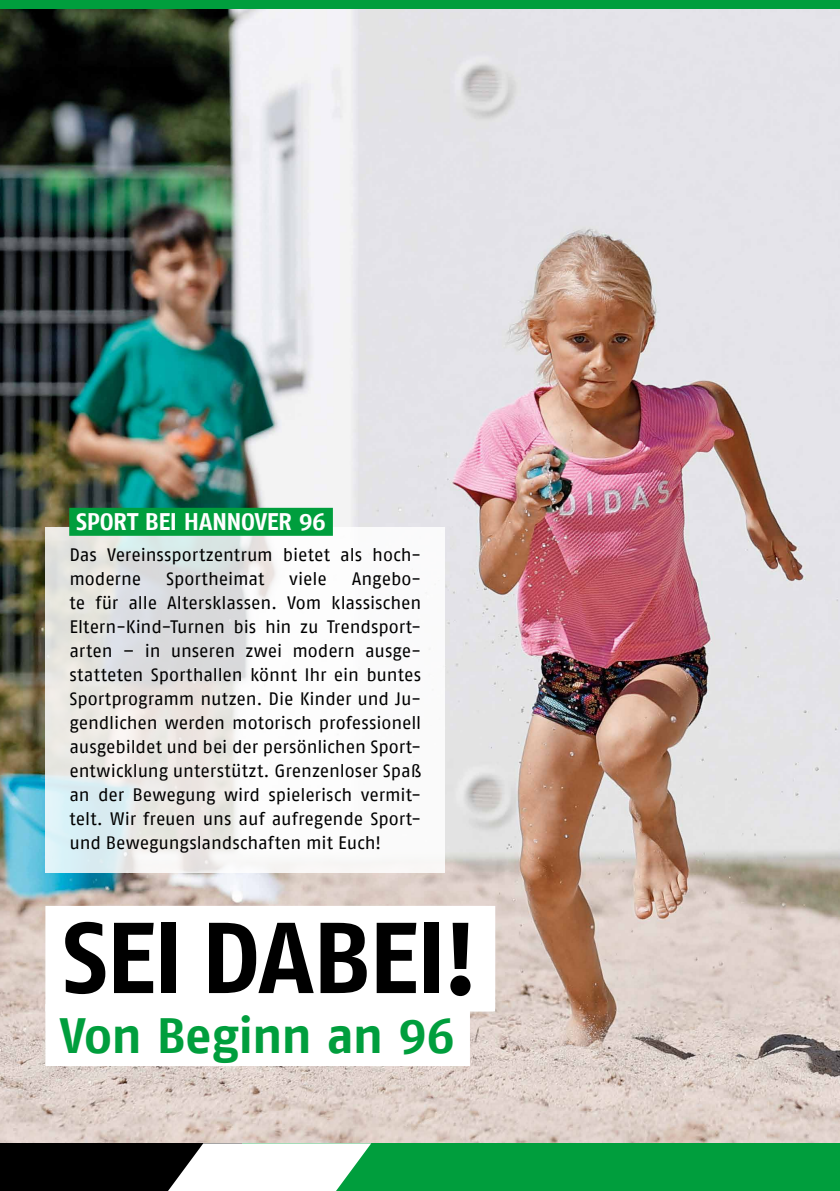
<style>
.page{position:relative;width:840px;height:1191px;background:#fff}
.page>*{position:absolute;margin:0;border:0;box-sizing:border-box;transform-origin:0 0}
.t1{font:100.4px "Fago No Bold Lf";letter-spacing:-.02em;color:#000}
.t2{font:49.4px "Fago No Bold Lf";letter-spacing:-.02em;color:#009e3d}
.t3{font:24px "Fago No Bold Lf";letter-spacing:-.015em;color:#fff}
.t4{font:18px/24px "Fago No Regular LF";letter-spacing:-.005em;color:#000}
</style>
<div class="page">
<img style="left:0;top:9px;width:839px;height:1134px">
<div style="left:45px;top:906px;width:450px;height:105px;background:#fff"></div>
<div style="left:45px;top:1004px;width:424px;height:62px;background:#fff"></div>
<svg style="left:45px;top:527px;width:400px;height:346px;fill:#f8f6f7"></svg>
<div style="left:69px;top:508px;width:264px;height:28px;background:#009e3d"></div>
<div style="left:0;top:0;width:839px;height:9px;background:#009e3d"></div>
<div style="left:220px;top:1143px;width:619px;height:48px;background:#009e3d"></div>
<div style="left:0;top:1143px;width:242px;height:48px;background:#000"></div>
<svg style="left:168px;top:1143px;width:203px;height:48px"></svg>
<h3 class="t3" style="left:76px;top:508px;width:251px">SPORT BEI HANNOVER 96</h3>
<p class="t4" style="left:69px;top:542px;width:353px">Das Vereinssportzentrum bietet als hoch&shy;moderne</p>
<p class="t4" style="left:166px;top:566px;width:100px">Sportheimat</p>
<p class="t4" style="left:289px;top:566px;width:39px">viele</p>
<p class="t4" style="left:69px;top:566px;width:353px;text-align:justify;text-indent:282px">Angebo&shy;te für alle Altersklassen. Vom klassischen Eltern-Kind-Turnen bis hin zu Trendsport&shy;arten – in unseren zwei modern ausge&shy;statteten Sporthallen könnt Ihr ein buntes Sportprogramm nutzen. Die Kinder und Ju&shy;gendlichen werden motorisch professionell ausgebildet und bei der persönlichen Sport&shy;entwicklung unterstützt. Grenzenloser Spaß an der Bewegung wird spielerisch vermit&shy;telt. Wir freuen uns auf aufregende Sport&shy;und Bewegungslandschaften mit Euch!</p>
<h1 class="t1" style="left:62px;top:899px;width:417px">SEI DABEI!</h1>
<h2 class="t2" style="left:60px;top:1006px;width:396px">Von Beginn an 96</h2>
</div>
